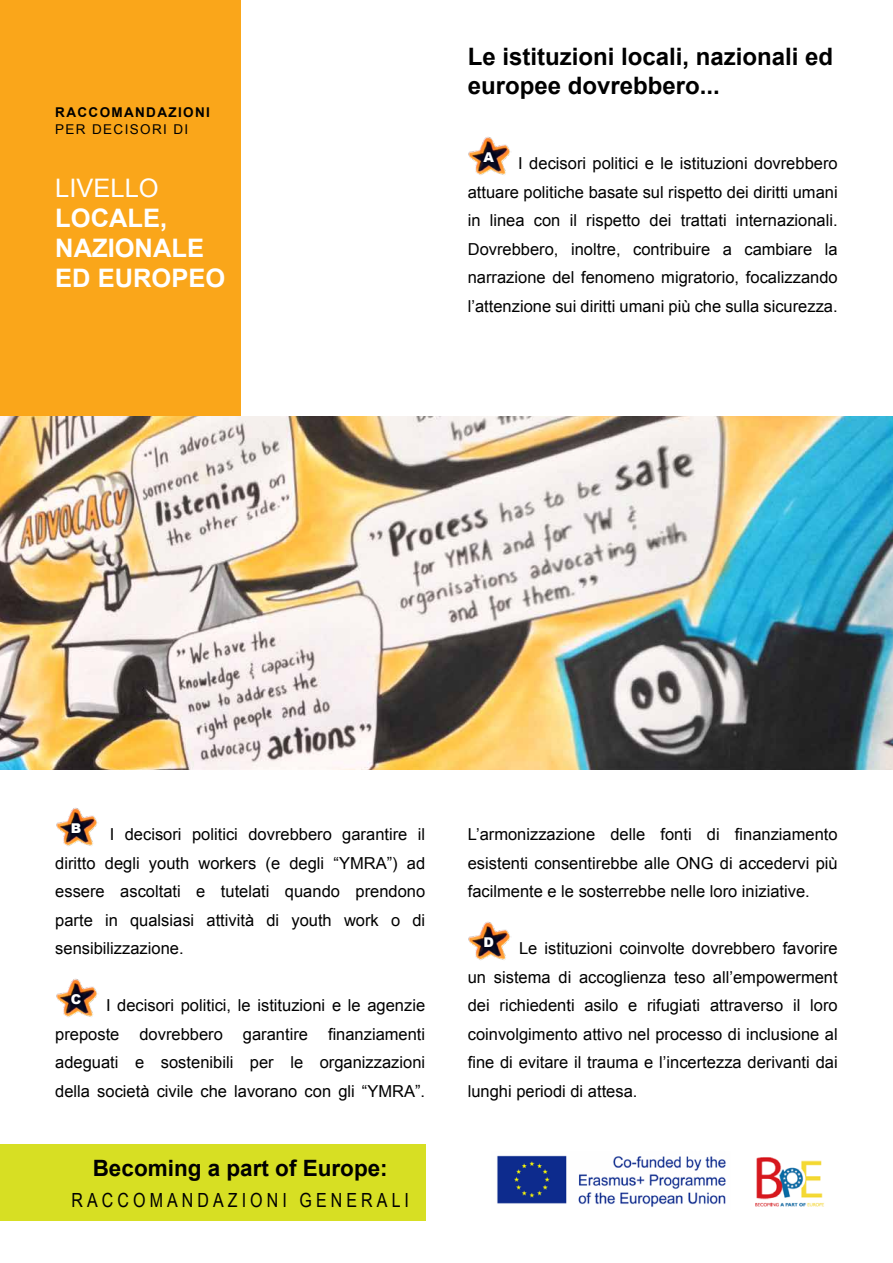
<style>
.page{position:relative;width:893px;height:1263px;background:#fff}
.page>*{position:absolute;margin:0;border:0;box-sizing:border-box;transform-origin:0 0}
.t1{font:700 25.5px/30px "Arial";color:#fff}
.t2{font:25.5px "Arial";color:#fff}
.t3{font:700 24px/28.8px "Arial";color:#000}
.t4{font:700 22.5px "Arial";color:#000}
.t5{font:19.5px "Arial Narrow";letter-spacing:.21em;color:#000}
.t6{font:16.5px/28.5px "Arial";color:#000;text-align:justify}
.t7{font:700 13.5px "Arial";letter-spacing:.1em;color:#000}
.t8{font:13.5px "Arial";letter-spacing:.1em;color:#000}
.t9{font:900 13.5px "Arial";color:#fff}
</style>
<div class="page">
<div style="left:0;top:0;width:240px;height:425px;background:#faa61a"></div>
<img style="left:0;top:417px;width:893px;height:353px">
<img style="left:755px;top:1157px;width:69px;height:50px">
<img style="left:497px;top:1155px;width:229px;height:52px">
<div style="left:0;top:1144px;width:425px;height:77px;background:#d7df23"></div>
<img style="left:468px;top:137px;width:43px;height:38px">
<img style="left:56px;top:808px;width:42px;height:38px">
<img style="left:56px;top:979px;width:42px;height:38px">
<img style="left:468px;top:922px;width:43px;height:38px">
<p class="t7" style="left:55px;top:104px;width:156px">RACCOMANDAZIONI</p>
<p class="t8" style="left:55px;top:120px;width:134px">PER DECISORI DI</p>
<h1 class="t2" style="left:55px;top:171px;width:105px">LIVELLO</h1>
<h1 class="t1" style="left:55px;top:204px;width:172px">LOCALE,<br>NAZIONALE<br>ED EUROPEO</h1>
<h2 class="t3" style="left:468px;top:43px;width:367px">Le istituzioni locali, nazionali ed europee dovrebbero...</h2>
<p class="t9" style="left:483px;top:148px;width:12px">A</p>
<p class="t6" style="left:468px;top:149px;width:371px;text-indent:51px">I decisori politici e le istituzioni dovrebbero attuare politiche basate sul rispetto dei diritti umani in linea con il rispetto dei trattati internazionali.<br>Dovrebbero, inoltre, contribuire a cambiare la narrazione del fenomeno migratorio, focalizzando l’attenzione sui diritti umani più che sulla sicurezza.</p>
<p class="t9" style="left:71px;top:819px;width:12px">B</p>
<p class="t6" style="left:55px;top:820px;width:371px;text-indent:54px">I decisori politici dovrebbero garantire il diritto degli youth workers (e degli “YMRA”) ad essere ascoltati e tutelati quando prendono parte in qualsiasi attività di youth work o di sensibilizzazione.</p>
<p class="t9" style="left:71px;top:990px;width:12px">C</p>
<p class="t6" style="left:55px;top:991px;width:371px;text-indent:51px">I decisori politici, le istituzioni e le agenzie preposte dovrebbero garantire finanziamenti adeguati e sostenibili per le organizzazioni della società civile che lavorano con gli “YMRA”.</p>
<h3 class="t4" style="left:93px;top:1153px;width:297px">Becoming a part of Europe:</h3>
<p class="t5" style="left:71px;top:1186px;width:339px">RACCOMANDAZIONI GENERALI</p>
<p class="t6" style="left:468px;top:820px;width:371px">L’armonizzazione delle fonti di finanziamento esistenti consentirebbe alle ONG di accedervi più facilmente e le sosterrebbe nelle loro iniziative.</p>
<p class="t9" style="left:483px;top:933px;width:12px">D</p>
<p class="t6" style="left:468px;top:934px;width:371px;text-indent:51px">Le istituzioni coinvolte dovrebbero favorire un sistema di accoglienza teso all’empowerment dei richiedenti asilo e rifugiati attraverso il loro coinvolgimento attivo nel processo di inclusione al fine di evitare il trauma e l’incertezza derivanti dai lunghi periodi di attesa.</p>
</div>
